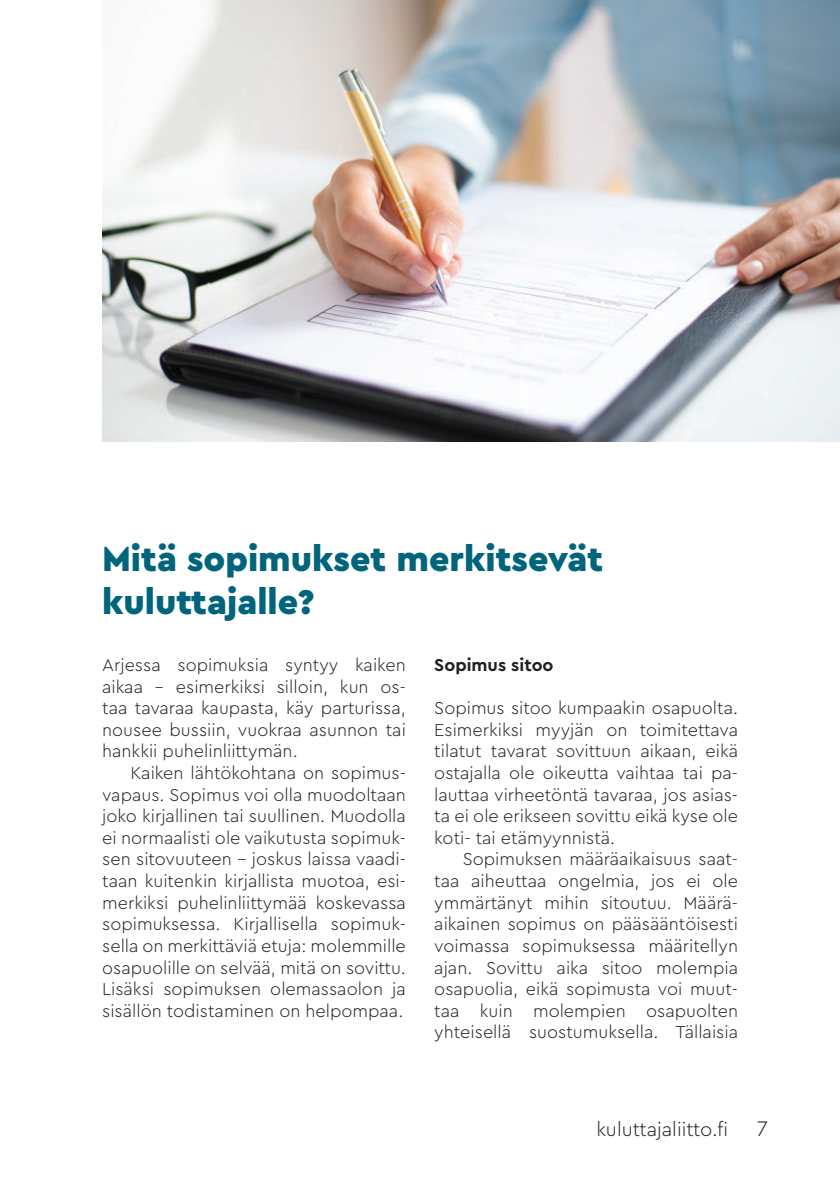
<style>
.page{position:relative;width:840px;height:1191px;background:#fff}
.page>*{position:absolute;margin:0;border:0;box-sizing:border-box;transform-origin:0 0}
.t1{font:900 36px/43.2px "Cera Pro";color:#00657c}
.t2{font:300 22px "Cera Pro";color:#231f20}
.t3{font:300 20px "Cera Pro";color:#231f20}
.t4{font:300 18px/21.6px "Cera Pro";color:#231f20;text-align:justify}
.t5{font:700 18px "Cera Pro";color:#231f20}
</style>
<div class="page">
<img style="left:102px;top:0;width:737px;height:442px">
<h1 class="t1" style="left:102px;top:539px;width:502px">Mitä sopimukset merkitsevät kuluttajalle?</h1>
<p class="t4" style="left:102px;top:655px;width:305px">Arjessa sopimuksia syntyy kaiken aikaa – esimerkiksi silloin, kun os&shy;taa tavaraa kaupasta, käy parturissa, nousee bussiin, vuokraa asunnon tai hankkii puhelinliittymän.</p>
<p class="t4" style="left:102px;top:763px;width:305px;text-indent:28px">Kaiken lähtökohtana on sopimus&shy;vapaus. Sopimus voi olla muodoltaan joko kirjallinen tai suullinen. Muodolla ei normaalisti ole vaikutusta sopimuk&shy;sen sitovuuteen – joskus laissa vaadi&shy;taan kuitenkin kirjallista muotoa, esi&shy;merkiksi puhelinliittymää koskevassa sopimuksessa. Kirjallisella sopimuk&shy;sella on merkittäviä etuja: molemmille osapuolille on selvää, mitä on sovittu.<br>Lisäksi sopimuksen olemassaolon ja sisällön todistaminen on helpompaa.</p>
<p class="t5" style="left:434px;top:657px;width:121px">Sopimus sitoo</p>
<p class="t4" style="left:434px;top:698px;width:305px">Sopimus sitoo kumpaakin osapuolta.<br>Esimerkiksi myyjän on toimitettava tilatut tavarat sovittuun aikaan, eikä ostajalla ole oikeutta vaihtaa tai pa&shy;lauttaa virheetöntä tavaraa, jos asias&shy;ta ei ole erikseen sovittu eikä kyse ole koti- tai etämyynnistä.</p>
<p class="t4" style="left:434px;top:849px;width:305px;text-indent:28px">Sopimuksen määräaikaisuus saat&shy;taa aiheuttaa ongelmia, jos ei ole ymmärtänyt mihin sitoutuu. Määrä&shy;aikainen sopimus on pääsääntöisesti voimassa sopimuksessa määritellyn ajan. Sovittu aika sitoo molempia osapuolia, eikä sopimusta voi muut&shy;taa kuin molempien osapuolten yhteisellä suostumuksella. Tällaisia</p>
<p class="t3" style="left:596px;top:1120px;width:133px">kuluttajaliitto.fi</p>
<p class="t2" style="left:756px;top:1119px;width:12px">7</p>
</div>
